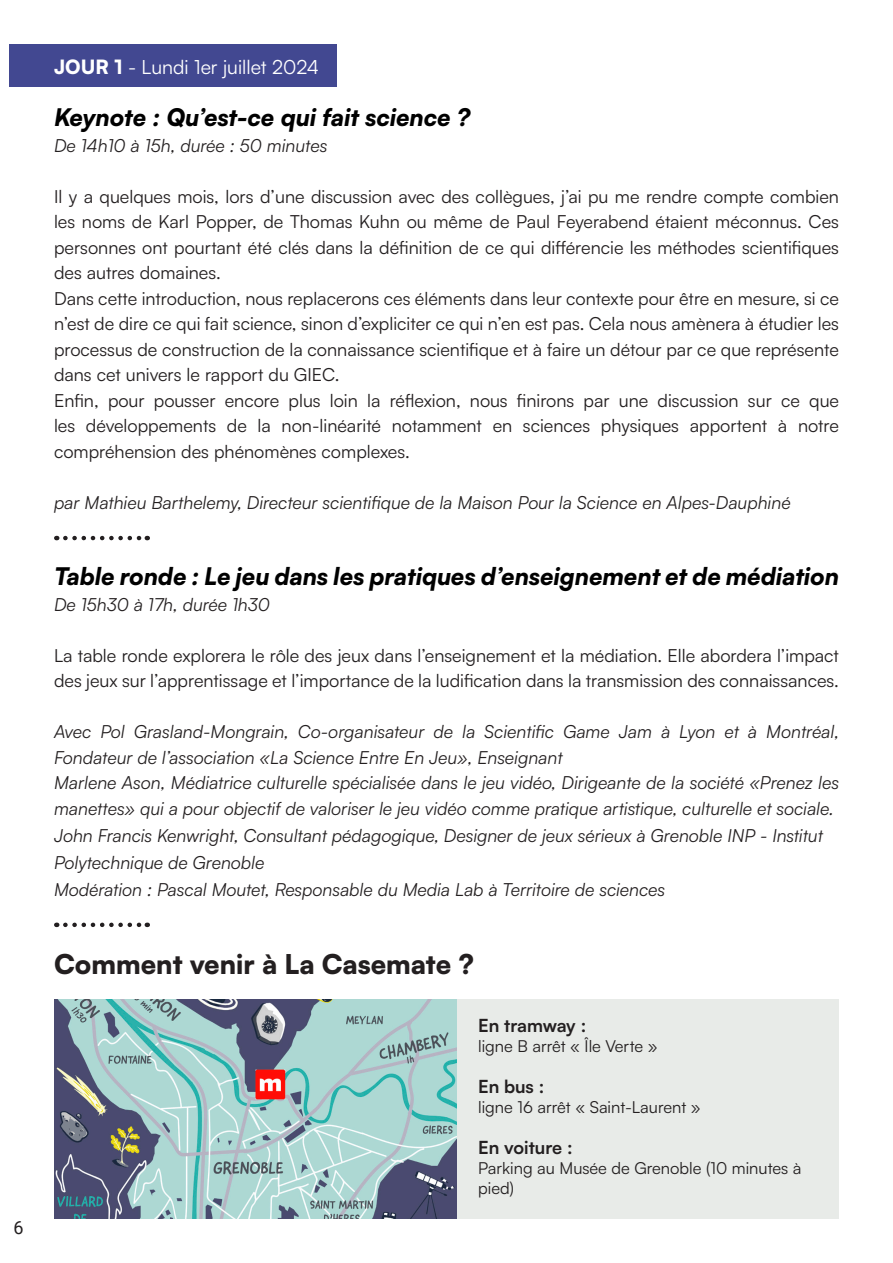
<style>
.page{position:relative;width:893px;height:1263px;background:#fff}
.page>*{position:absolute;margin:0;border:0;box-sizing:border-box;transform-origin:0 0}
.t1{font:900 27px "Satoshi";color:#231f20}
.t2{font:italic 900 24px "Satoshi";color:#000}
.t3{font:19.5px "Satoshi";color:#fff}
.t4{font:18px/25.5px "Satoshi";color:#231f20;text-align:justify}
.t5{font:italic 18px/25.5px "Satoshi";color:#231f20}
.t6{font:700 18px "Satoshi";color:#231f20}
.t7{font:18px "Roboto";color:#231f20}
.t8{font:16.5px/19.8px "Satoshi";color:#231f20}
.s1{font-weight:900}
</style>
<div class="page">
<div style="left:10px;top:45px;width:327px;height:42px;background:#424891"></div>
<svg style="left:65px;top:536px;width:83px;height:4px"></svg>
<div style="left:457px;top:999px;width:382px;height:220px;background:#e8ebe8"></div>
<img style="left:55px;top:999px;width:401px;height:220px">
<svg style="left:65px;top:922px;width:83px;height:5px"></svg>
<p class="t7" style="left:14px;top:1215px;width:12px">6</p>
<p class="t3" style="left:54px;top:54px;width:267px"><span class="s1">JOUR 1</span> - Lundi 1er juillet 2024</p>
<p class="t2" style="left:54px;top:99px;width:418px">Keynote : Qu’est-ce qui fait science ?</p>
<p class="t5" style="left:54px;top:132px;width:275px">De 14h10 à 15h, durée : 50 minutes</p>
<p class="t4" style="left:54px;top:183px;width:786px">Il y a quelques mois, lors d’une discussion avec des collègues, j’ai pu me rendre compte combien les noms de Karl Popper, de Thomas Kuhn ou même de Paul Feyerabend étaient méconnus. Ces personnes ont pourtant été clés dans la définition de ce qui différencie les méthodes scientifiques des autres domaines.</p>
<p class="t4" style="left:54px;top:285px;width:786px">Dans cette introduction, nous replacerons ces éléments dans leur contexte pour être en mesure, si ce n’est de dire ce qui fait science, sinon d’expliciter ce qui n’en est pas. Cela nous amènera à étudier les processus de construction de la connaissance scientifique et à faire un détour par ce que représente dans cet univers le rapport du GIEC.</p>
<p class="t4" style="left:54px;top:387px;width:786px">Enfin, pour pousser encore plus loin la réflexion, nous finirons par une discussion sur ce que les développements de la non-linéarité notamment en sciences physiques apportent à notre compréhension des phénomènes complexes.</p>
<p class="t5" style="left:54px;top:489px;width:738px">par Mathieu Barthelemy, Directeur scientifique de la Maison Pour la Science en Alpes-Dauphiné</p>
<p class="t2" style="left:54px;top:558px;width:786px">Table ronde : Le jeu dans les pratiques d’enseignement et de médiation</p>
<p class="t5" style="left:54px;top:591px;width:217px">De 15h30 à 17h, durée 1h30</p>
<p class="t4" style="left:54px;top:642px;width:786px">La table ronde explorera le rôle des jeux dans l’enseignement et la médiation. Elle abordera l’impact des jeux sur l’apprentissage et l’importance de la ludification dans la transmission des connaissances.</p>
<p class="t5" style="left:54px;top:718px;width:786px">Avec Pol Grasland-Mongrain, Co-organisateur de la Scientific Game Jam à Lyon et à Montréal,<br>Fondateur de l’association «La Science Entre En Jeu», Enseignant</p>
<p class="t5" style="left:54px;top:769px;width:786px">Marlene Ason, Médiatrice culturelle spécialisée dans le jeu vidéo, Dirigeante de la société «Prenez les manettes» qui a pour objectif de valoriser le jeu vidéo comme pratique artistique, culturelle et sociale.</p>
<p class="t5" style="left:54px;top:821px;width:770px;line-height:27px">John Francis Kenwright, Consultant pédagogique, Designer de jeux sérieux à Grenoble INP - Institut<br>Polytechnique de Grenoble<br>Modération : Pascal Moutet, Responsable du Media Lab à Territoire de sciences</p>
<p class="t1" style="left:54px;top:943px;width:421px">Comment venir à La Casemate ?</p>
<p class="t6" style="left:478px;top:1012px;width:110px">En tramway :</p>
<p class="t8" style="left:478px;top:1035px;width:181px">ligne B arrêt « Île Verte »</p>
<p class="t6" style="left:478px;top:1073px;width:68px">En bus :</p>
<p class="t8" style="left:478px;top:1096px;width:224px">ligne 16 arrêt « Saint-Laurent »</p>
<p class="t6" style="left:478px;top:1135px;width:96px">En voiture :</p>
<p class="t8" style="left:478px;top:1157px;width:325px">Parking au Musée de Grenoble (10 minutes à pied)</p>
</div>
